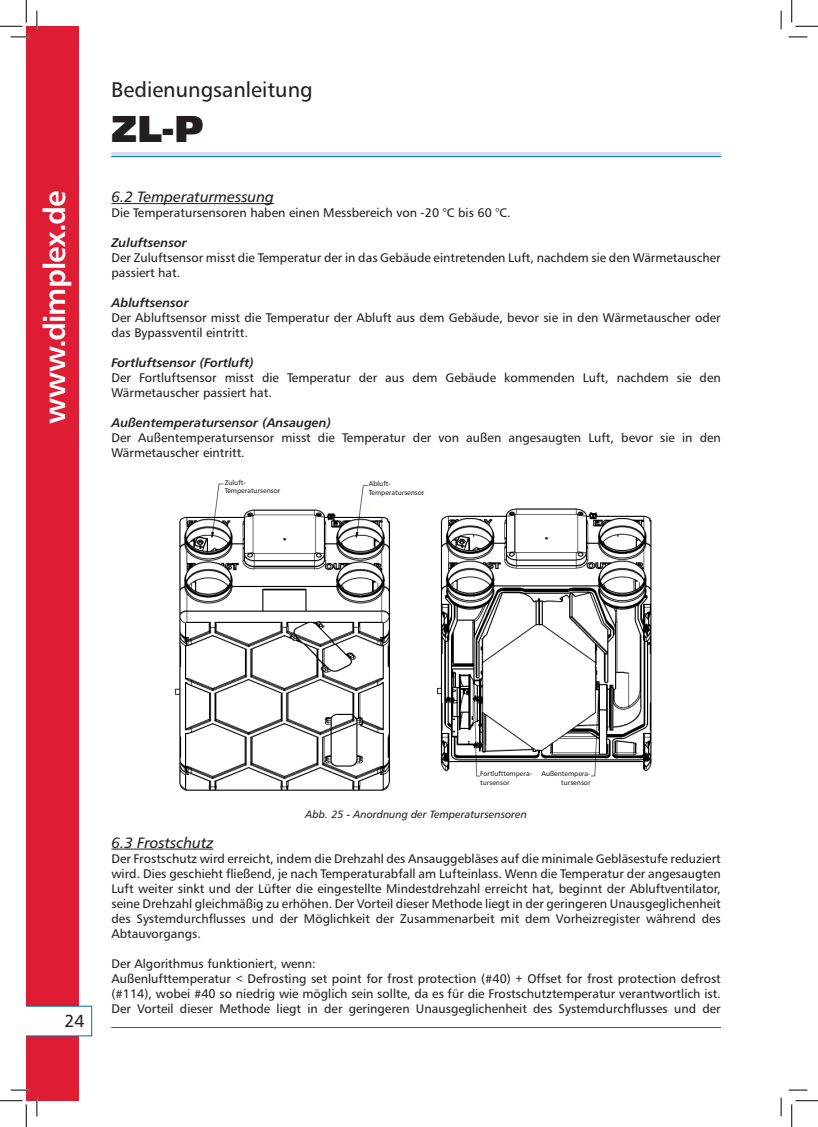
<style>
.page{position:relative;width:818px;height:1127px;background:#fff}
.page>*{position:absolute;margin:0;border:0;box-sizing:border-box;transform-origin:0 0}
.t1{font:900 37.5px "Humanist 777 TL";color:#231f20}
.t2{font:700 30px "Humanist 777 TL";letter-spacing:-.03em;color:#fff}
.t3{font:21.25px "Humanist 777 TL";color:#231f20}
.t4{font:17.5px "Humanist 777 TL";color:#231f20}
.t5{font:italic 15px "Humanist 777 TL";color:#231f20}
.t6{font:12.5px/15px "Humanist 777 TL";color:#231f20}
.t7{font:italic 700 12.5px "Humanist 777 TL";color:#231f20}
.t8{font:italic 10.62px "Humanist 777 TL";color:#231f20}
.t9{font:7px/8.4px "Humanist 777 TL";color:#231f20}
.s1{font-family:"Arial";font-style:normal}
</style>
<div class="page">
<img style="left:174px;top:483px;width:478px;height:308px">
<div style="left:26px;top:26px;width:53px;height:1074px;background:#de1d34"></div>
<hr style="left:111px;top:1027px;width:610px;height:1px;background:#0168b3">
<svg style="left:26px;top:1005px;width:66px;height:30px"></svg>
<div style="left:111px;top:152px;width:610px;height:5px;background:#d3ddef"></div>
<hr style="left:111px;top:156px;width:610px;height:1px;background:#0168b3">
<hr style="left:111px;top:203px;width:163px;height:1px;background:#231f20">
<div style="left:225px;top:479px;width:59px;height:29px;background:#fff"></div>
<div style="left:369px;top:481px;width:59px;height:33px;background:#fff"></div>
<div style="left:480px;top:771px;width:56px;height:30px;background:#fff"></div>
<div style="left:541px;top:771px;width:49px;height:30px;background:#fff"></div>
<hr style="left:111px;top:848px;width:102px;height:1px;background:#231f20">
<svg style="left:11px;top:36px;width:18px;height:2px"></svg>
<svg style="left:788px;top:36px;width:19px;height:2px"></svg>
<svg style="left:11px;top:1089px;width:18px;height:1px"></svg>
<svg style="left:788px;top:1089px;width:19px;height:1px"></svg>
<svg style="left:36px;top:11px;width:2px;height:18px"></svg>
<svg style="left:36px;top:1097px;width:2px;height:18px"></svg>
<svg style="left:780px;top:11px;width:2px;height:18px"></svg>
<svg style="left:780px;top:1097px;width:2px;height:18px"></svg>
<svg style="left:0;top:0;width:27px;height:27px"></svg>
<svg style="left:0;top:1100px;width:27px;height:26px"></svg>
<svg style="left:791px;top:0;width:27px;height:27px"></svg>
<svg style="left:791px;top:1100px;width:27px;height:26px"></svg>
<h3 class="t3" style="left:111px;top:76px;width:203px">Bedienungsanleitung</h3>
<h1 class="t1" style="left:112px;top:103px;width:94px">ZL-P</h1>
<h2 class="t2" style="left:35px;top:424px;width:235px;rotate:-90deg">www.dimplex.de</h2>
<p class="t5" style="left:111px;top:187px;width:164px">6.2 Temperaturmessung</p>
<p class="t6" style="left:111px;top:205px;width:401px">Die Temperatursensoren haben einen Messbereich von -20 °C bis 60 °C.</p>
<p class="t7" style="left:111px;top:234px;width:77px">Zuluftsensor</p>
<p class="t6" style="left:111px;top:250px;width:611px">Der Zuluftsensor misst die Temperatur der in das Gebäude eintretenden Luft, nachdem sie den Wärmetauscher passiert hat.</p>
<p class="t7" style="left:111px;top:294px;width:79px">Abluftsensor</p>
<p class="t6" style="left:111px;top:310px;width:611px">Der Abluftsensor misst die Temperatur der Abluft aus dem Gebäude, bevor sie in den Wärmetauscher oder das Bypassventil eintritt.</p>
<p class="t7" style="left:111px;top:354px;width:144px">Fortluftsensor (Fortluft)</p>
<p class="t6" style="left:111px;top:370px;width:611px">Der Fortluftsensor misst die Temperatur der aus dem Gebäude kommenden Luft, nachdem sie den<br>Wärmetauscher passiert hat.</p>
<p class="t7" style="left:111px;top:414px;width:221px">Außentemperatursensor (Ansaugen)</p>
<p class="t6" style="left:111px;top:430px;width:611px">Der Außentemperatursensor misst die Temperatur der von außen angesaugten Luft, bevor sie in den<br>Wärmetauscher eintritt.</p>
<p class="t9" style="left:225px;top:478px;width:57px">Zuluft-<br>Temperatursensor</p>
<p class="t9" style="left:369px;top:479px;width:57px">Abluft-<br>Temperatursensor</p>
<p class="t9" style="left:480px;top:769px;width:53px">Fortlufttempera-</p>
<p class="t9" style="left:480px;top:777px;width:31px">tursensor</p>
<p class="t9" style="left:541px;top:769px;width:51px;text-align:right">Außentempera&shy;tursensor</p>
<h3 class="t4" style="left:64px;top:1009px;width:22px">24</h3>
<p class="t8" style="left:305px;top:806px;width:223px">Abb. 25 <span class="s1">-</span> Anordnung der Temperatursensoren</p>
<p class="t5" style="left:111px;top:832px;width:103px">6.3 Frostschutz</p>
<p class="t6" style="left:111px;top:850px;width:611px;text-align:justify">Der Frostschutz wird erreicht, indem die Drehzahl des Ansauggebläses auf die minimale Gebläsestufe reduziert wird. Dies geschieht fließend, je nach Temperaturabfall am Lufteinlass. Wenn die Temperatur der angesaugten Luft weiter sinkt und der Lüfter die eingestellte Mindestdrehzahl erreicht hat, beginnt der Abluftventilator, seine Drehzahl gleichmäßig zu erhöhen. Der Vorteil dieser Methode liegt in der geringeren Unausgeglichenheit des Systemdurchflusses und der Möglichkeit der Zusammenarbeit mit dem Vorheizregister während des Abtauvorgangs.</p>
<p class="t6" style="left:111px;top:955px;width:206px">Der Algorithmus funktioniert, wenn:</p>
<p class="t6" style="left:111px;top:970px;width:611px;text-align:justify">Außenlufttemperatur &lt; Defrosting set point for frost protection (#40) + Offset for frost protection defrost (#114), wobei #40 so niedrig wie möglich sein sollte, da es für die Frostschutztemperatur verantwortlich ist.<br>Der Vorteil dieser Methode liegt in der geringeren Unausgeglichenheit des Systemdurchflusses und der</p>
</div>
